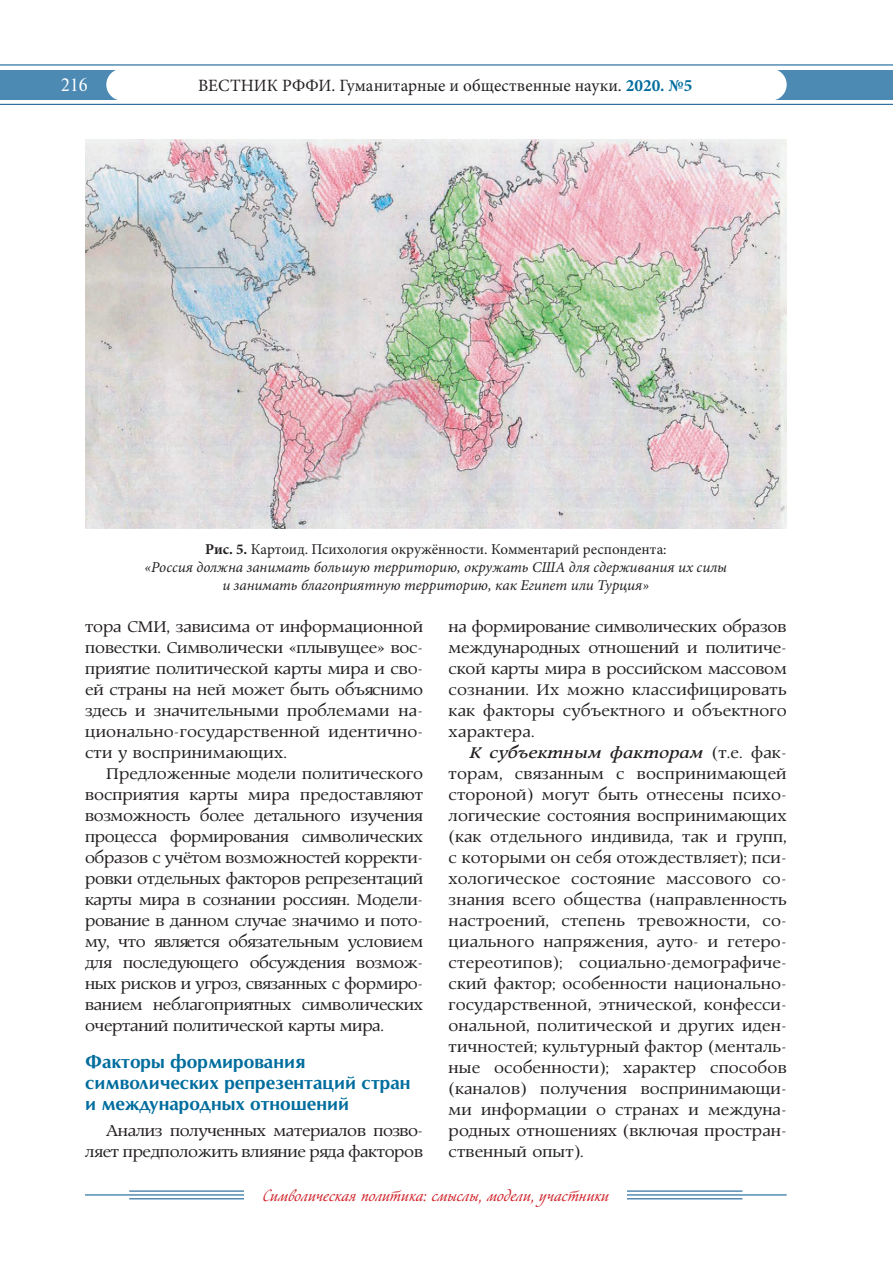
<style>
.page{position:relative;width:893px;height:1263px;background:#fff}
.page>*{position:absolute;margin:0;border:0;box-sizing:border-box;transform-origin:0 0}
.t1{font:700 18px/21px "Opium New C";color:#006d9e}
.t2{font:18px "Newton C";color:#fff}
.t3{font:17.25px/21px "Prospect C";letter-spacing:.005em;color:#231f20;text-align:justify}
.t4{font:17.25px/21px "Prospect C";letter-spacing:-.02em;color:#231f20;text-align:right}
.t5{font:17.25px "Minion Pro";color:#231f20}
.t6{font:15.75px "Cometa C";color:#d1232a}
.t7{font:italic 15px/18px "Minion Pro";color:#231f20;text-align:center}
.s1{font-weight:700;color:#006d9e}
.s2{font-weight:700;font-style:normal}
.s3{font-style:normal}
.s4{font-weight:700;font-style:italic}
</style>
<div class="page">
<div style="left:0;top:70px;width:893px;height:30px;background:#4c8ab4"></div>
<div style="left:106px;top:69px;width:681px;height:32px;background:#fff;border-radius:16px"></div>
<hr style="left:0;top:65px;width:893px;height:1px;background:#01528d">
<hr style="left:0;top:104px;width:893px;height:1px;background:#01528d">
<hr style="left:532px;top:1194px;width:255px;height:1px;background:#01528d">
<hr style="left:85px;top:1194px;width:255px;height:1px;background:#01528d">
<hr style="left:129px;top:1191px;width:211px;height:1px;background:#01528d">
<hr style="left:532px;top:1191px;width:210px;height:1px;background:#01528d">
<hr style="left:129px;top:1198px;width:211px;height:1px;background:#01528d">
<hr style="left:532px;top:1198px;width:210px;height:1px;background:#01528d">
<div style="left:244px;top:1178px;width:383px;height:33px;background:#fff"></div>
<img style="left:85px;top:139px;width:702px;height:390px">
<p class="t2" style="left:61px;top:75px;width:28px">216</p>
<p class="t5" style="left:198px;top:74px;width:496px">ВЕСТНИК РФФИ. Гуманитарные и общественные науки. <span class="s1">2020. №5</span></p>
<p class="t7" style="left:145px;top:540px;width:584px"><span class="s2">Рис. 5.</span> <span class="s3">Картоид. Психология окружённости. Комментарий респондента:<br></span>«Россия должна занимать большую территорию, окружать США для сдерживания их силы и занимать благоприятную территорию, как Египет или Турция»</p>
<p class="t3" style="left:85px;top:616px;width:340px">тора СМИ, зависима от информационной повестки. Символически «плывущее» вос&shy;приятие политической карты мира и сво&shy;ей страны на ней может быть объяснимо здесь и значительными проблемами на&shy;ционально-государственной идентично&shy;сти у воспринимающих.</p>
<p class="t3" style="left:85px;top:763px;width:340px;text-indent:21px">Предложенные модели политического восприятия карты мира предоставляют возможность более детального изучения процесса формирования символических образов с учётом возможностей корректи&shy;ровки отдельных факторов репрезентаций карты мира в сознании россиян. Модели&shy;рование в данном случае значимо и пото&shy;му, что является обязательным условием для последующего обсуждения возмож&shy;ных рисков и угроз, связанных с формиро&shy;ванием неблагоприятных символических очертаний политической карты мира.</p>
<p class="t1" style="left:85px;top:1051px;width:327px">Факторы формирования символических репрезентаций стран и международных отношений</p>
<p class="t4" style="left:85px;top:1120px;width:340px">Анализ полученных материалов позво&shy;ляет предположить влияние ряда факторов</p>
<p class="t3" style="left:449px;top:616px;width:340px">на формирование символических образов международных отношений и политиче&shy;ской карты мира в российском массовом сознании. Их можно классифицировать как факторы субъектного и объектного характера.</p>
<p class="t3" style="left:449px;top:742px;width:340px;text-indent:21px"><span class="s4">К субъектным факторам</span> (т.е. фак&shy;торам, связанным с воспринимающей стороной) могут быть отнесены психо&shy;логические состояния воспринимающих (как отдельного индивида, так и групп, с которыми он себя отождествляет); пси&shy;хологическое состояние массового со&shy;знания всего общества (направленность настроений, степень тревожности, со&shy;циального напряжения, ауто- и гетеро&shy;стереотипов); социально-демографиче&shy;ский фактор; особенности национально&shy;государственной, этнической, конфесси&shy;ональной, политической и других иден&shy;тичностей; культурный фактор (менталь&shy;ные особенности); характер способов (каналов) получения воспринимающи&shy;ми информации о странах и междуна&shy;родных отношениях (включая простран&shy;ственный опыт).</p>
<p class="t6" style="left:263px;top:1185px;width:347px">Символическая политика: смыслы, модели, участники</p>
</div>
